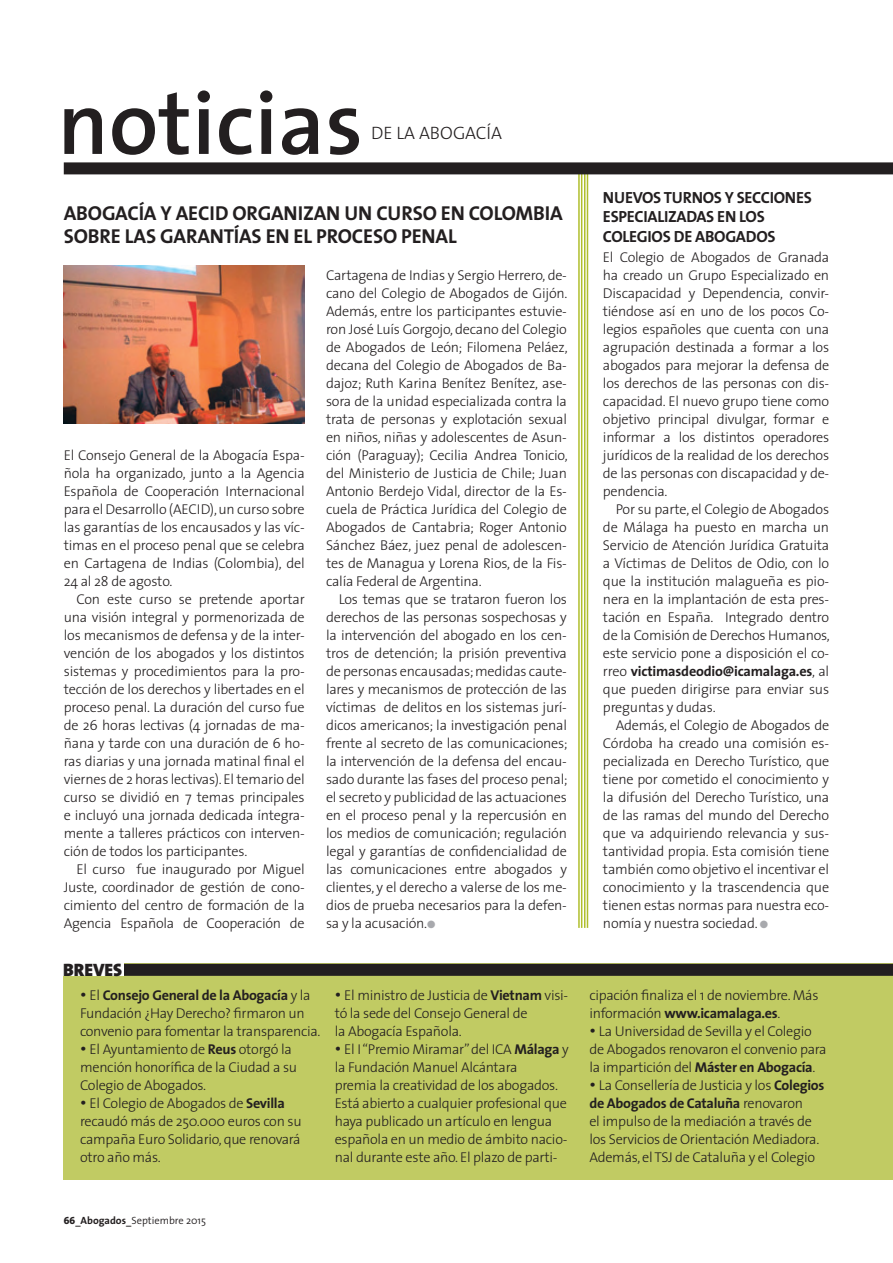
<style>
.page{position:relative;width:893px;height:1263px;background:#fff}
.page>*{position:absolute;margin:0;border:0;box-sizing:border-box;transform-origin:0 0}
.t1{font:600 90px "The Sans";color:#231f20}
.t2{font:700 20.25px/23.2px "The Sans";letter-spacing:-.01em;color:#231f20}
.t3{font:300 18px "The Sans";color:#231f20}
.t4{font:900 18px "The Sans";color:#231f20}
.t5{font:700 16.2px/19.5px "The Sans";letter-spacing:-.02em;color:#231f20}
.List_Paragraph{font:300 14.25px/18px "The Sans";letter-spacing:-.02em;color:#231f20;text-align:justify}
.t6{font:300 10.5px "The Sans";color:#231f20}
.s1{color:#a8a9ad}
.s2{font-weight:700}
.s3{font-family:"The Sans Extra Bold Expert";font-weight:400}
.s4{font-weight:600}
</style>
<div class="page">
<hr style="left:578px;top:172px;width:2px;height:756px;background:#b0be2d">
<hr style="left:581px;top:172px;width:1px;height:756px;background:#b0be2d">
<hr style="left:584px;top:172px;width:1px;height:756px;background:#b0be2d">
<hr style="left:587px;top:172px;width:1px;height:756px;background:#b0be2d">
<div style="left:64px;top:162px;width:829px;height:12px;background:#231f20"></div>
<div style="left:64px;top:964px;width:829px;height:216px;background:#c1cb63"></div>
<div style="left:124px;top:964px;width:769px;height:12px;background:#231f20"></div>
<div style="left:63px;top:963px;width:61px;height:13px;background:#fff"></div>
<img style="left:64px;top:265px;width:241px;height:159px">
<p class="t1" style="left:57px;top:48px;width:307px">noticias</p>
<p class="t3" style="left:371px;top:118px;width:133px">DE LA ABOGACÍA</p>
<p class="t2" style="left:64px;top:201px;width:501px">ABOGACÍA Y AECID ORGANIZAN UN CURSO EN COLOMBIA<br>SOBRE LAS GARANTÍAS EN EL PROCESO PENAL</p>
<p class="List_Paragraph" style="left:64px;top:446px;width:242px">El Consejo General de la Abogacía Espa&shy;ñola ha organizado, junto a la Agencia Española de Cooperación Internacional para el Desarrollo (AECID), un curso sobre las garantías de los encausados y las víc&shy;timas en el proceso penal que se celebra en Cartagena de Indias (Colombia), del 24 al 28 de agosto.</p>
<p class="List_Paragraph" style="left:64px;top:589px;width:242px;text-indent:13px">Con este curso se pretende aportar una visión integral y pormenorizada de los mecanismos de defensa y de la inter&shy;vención de los abogados y los distintos sistemas y procedimientos para la pro&shy;tección de los derechos y libertades en el proceso penal. La duración del curso fue de 26 horas lectivas (4 jornadas de ma&shy;ñana y tarde con una duración de 6 ho&shy;ras diarias y una jornada matinal final el viernes de 2 horas lectivas). El temario del curso se dividió en 7 temas principales e incluyó una jornada dedicada íntegra&shy;mente a talleres prácticos con interven&shy;ción de todos los participantes.</p>
<p class="List_Paragraph" style="left:64px;top:859px;width:242px;text-indent:13px">El curso fue inaugurado por Miguel Juste, coordinador de gestión de cono&shy;cimiento del centro de formación de la Agencia Española de Cooperación de</p>
<p class="t4" style="left:63px;top:954px;width:61px">BREVES</p>
<p class="List_Paragraph" style="left:326px;top:265px;width:243px">Cartagena de Indias y Sergio Herrero, de&shy;cano del Colegio de Abogados de Gijón.<br>Además, entre los participantes estuvie&shy;ron José Luís Gorgojo, decano del Colegio de Abogados de León; Filomena Peláez, decana del Colegio de Abogados de Ba&shy;dajoz; Ruth Karina Benítez Benítez, ase&shy;sora de la unidad especializada contra la trata de personas y explotación sexual en niños, niñas y adolescentes de Asun&shy;ción (Paraguay); Cecilia Andrea Tonicio, del Ministerio de Justicia de Chile; Juan Antonio Berdejo Vidal, director de la Es&shy;cuela de Práctica Jurídica del Colegio de Abogados de Cantabria; Roger Antonio Sánchez Báez, juez penal de adolescen&shy;tes de Managua y Lorena Rios, de la Fis&shy;calía Federal de Argentina.</p>
<p class="List_Paragraph" style="left:326px;top:589px;width:243px;text-indent:13px">Los temas que se trataron fueron los derechos de las personas sospechosas y la intervención del abogado en los cen&shy;tros de detención; la prisión preventiva de personas encausadas; medidas caute&shy;lares y mecanismos de protección de las víctimas de delitos en los sistemas jurí&shy;dicos americanos; la investigación penal frente al secreto de las comunicaciones; la intervención de la defensa del encau&shy;sado durante las fases del proceso penal; el secreto y publicidad de las actuaciones en el proceso penal y la repercusión en los medios de comunicación; regulación legal y garantías de confidencialidad de las comunicaciones entre abogados y clientes, y el derecho a valerse de los me&shy;dios de prueba necesarios para la defen&shy;sa y la acusación.<span class="s1">●</span></p>
<p class="List_Paragraph" style="left:80px;top:986px;width:242px;text-align:left">• El <span class="s2">Consejo General de la Abogacía</span> y la<br>Fundación ¿Hay Derecho? firmaron un convenio para fomentar la transparencia.</p>
<p class="List_Paragraph" style="left:80px;top:1040px;width:219px;text-align:left">• El Ayuntamiento de <span class="s2">Reus</span> otorgó la mención honorífica de la Ciudad a su<br>Colegio de Abogados.</p>
<p class="List_Paragraph" style="left:80px;top:1093px;width:223px;text-align:left">• El Colegio de Abogados de <span class="s2">Sevilla </span>recaudó más de 250.000 euros con su campaña Euro Solidario, que renovará otro año más.</p>
<p class="List_Paragraph" style="left:335px;top:985px;width:235px;text-align:left">• El ministro de Justicia de <span class="s2">Vietnam</span> visi&shy;tó la sede del Consejo General de<br>la Abogacía Española.</p>
<p class="List_Paragraph" style="left:335px;top:1039px;width:236px;text-align:left">• El I “Premio Miramar” del ICA <span class="s2">Málaga</span> y la Fundación Manuel Alcántara<br>premia la creatividad de los abogados.<br>Está abierto a cualquier profesional que haya publicado un artículo en lengua española en un medio de ámbito nacio&shy;nal durante este año. El plazo de parti-</p>
<p class="t6" style="left:64px;top:1211px;width:144px"><span class="s3">66</span><span class="s4">_</span><span class="s2">Abogados</span><span class="s4">_</span>Septiembre 2015</p>
<p class="t5" style="left:603px;top:187px;width:211px">NUEVOS TURNOS Y SECCIONES<br>ESPECIALIZADAS EN LOS<br>COLEGIOS DE ABOGADOS</p>
<p class="List_Paragraph" style="left:603px;top:248px;width:228px">El Colegio de Abogados de Granada ha creado un Grupo Especializado en Discapacidad y Dependencia, convir&shy;tiéndose así en uno de los pocos Co&shy;legios españoles que cuenta con una agrupación destinada a formar a los abogados para mejorar la defensa de los derechos de las personas con dis&shy;capacidad. El nuevo grupo tiene como objetivo principal divulgar, formar e informar a los distintos operadores jurídicos de la realidad de los derechos de las personas con discapacidad y de&shy;pendencia.</p>
<p class="List_Paragraph" style="left:603px;top:499px;width:228px;text-indent:13px">Por su parte, el Colegio de Abogados de Málaga ha puesto en marcha un Servicio de Atención Jurídica Gratuita a Víctimas de Delitos de Odio, con lo que la institución malagueña es pio&shy;nera en la implantación de esta pres&shy;tación en España. Integrado dentro de la Comisión de Derechos Humanos, este servicio pone a disposición el co&shy;rreo <span class="s2">victimasdeodio@icamalaga.es</span>, al que pueden dirigirse para enviar sus preguntas y dudas.</p>
<p class="List_Paragraph" style="left:603px;top:715px;width:228px;text-indent:13px">Además, el Colegio de Abogados de Córdoba ha creado una comisión es&shy;pecializada en Derecho Turístico, que tiene por cometido el conocimiento y la difusión del Derecho Turístico, una de las ramas del mundo del Derecho que va adquiriendo relevancia y sus&shy;tantividad propia. Esta comisión tiene también como objetivo el incentivar el conocimiento y la trascendencia que tienen estas normas para nuestra eco&shy;nomía y nuestra sociedad. <span class="s1">●</span></p>
<p class="List_Paragraph" style="left:589px;top:985px;width:231px">cipación finaliza el 1 de noviembre. Más información <span class="s2">www.icamalaga.es</span>.</p>
<p class="List_Paragraph" style="left:589px;top:1021px;width:239px;text-align:left">• La Universidad de Sevilla y el Colegio de Abogados renovaron el convenio para la impartición del <span class="s2">Máster en Abogacía</span>.</p>
<p class="List_Paragraph" style="left:589px;top:1075px;width:236px;text-align:left">• La Consellería de Justicia y los <span class="s2">Colegios de Abogados de Cataluña</span> renovaron<br>el impulso de la mediación a través de los Servicios de Orientación Mediadora.<br>Además, el TSJ de Cataluña y el Colegio</p>
</div>
